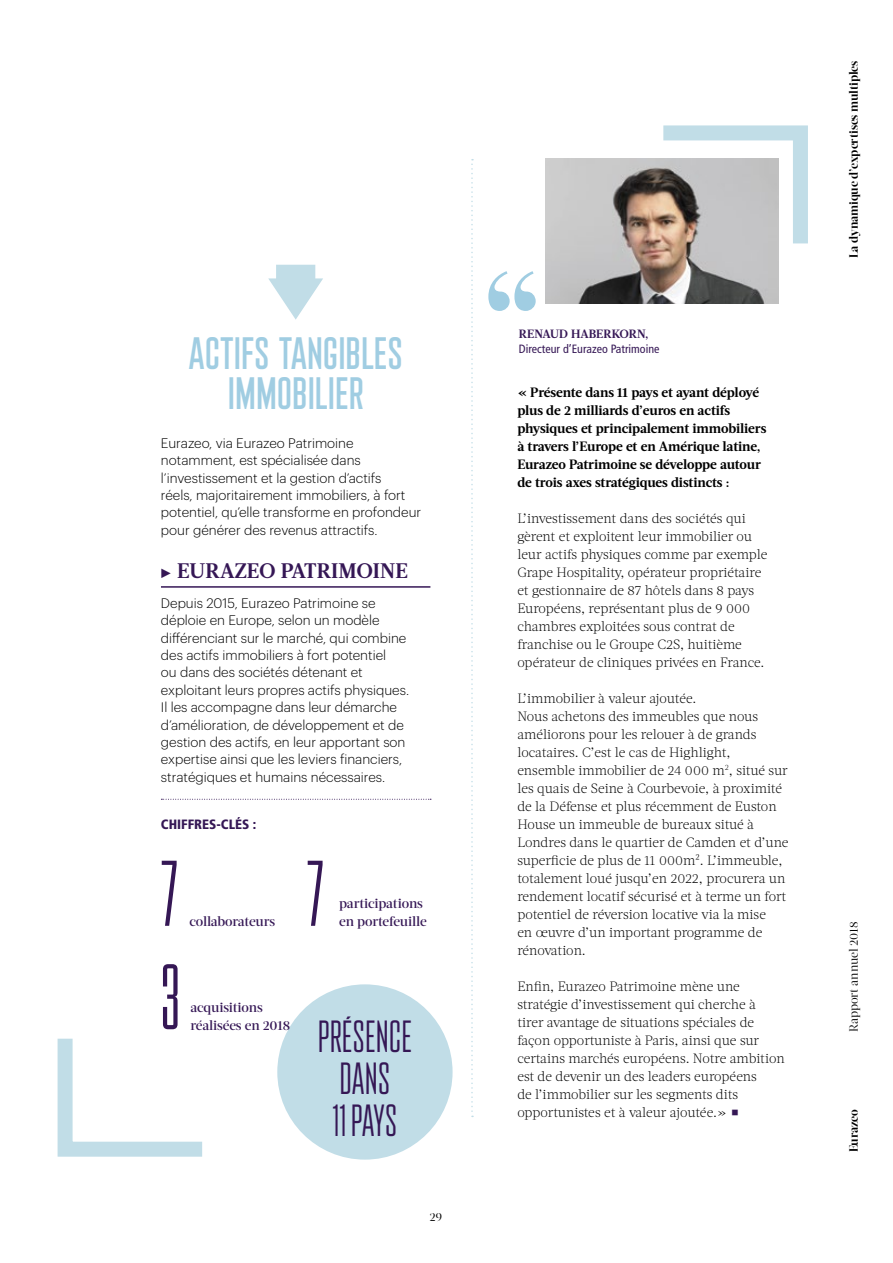
<style>
.page{position:relative;width:893px;height:1263px;background:#fff}
.page>*{position:absolute;margin:0;border:0;box-sizing:border-box;transform-origin:0 0}
.t1{font:700 141.6px "Acta Headline";color:#a0cde2}
.t2{font:93px "Plaak 2 Griffon 22 Light";color:#351755}
.t3{font:45.3px/40.3px "Plaak 3 Pradel 33 Regular";color:#a0cde2;text-align:center}
.t4{font:45px/42px "Plaak 3 Pradel 23 Light";color:#351755;text-align:center}
.t5{font:700 21px "Acta";color:#351755}
.t6{font:300 13.5px/18px "Acta";color:#000}
.t7{font:300 13.5px/17.4px "Graphik";color:#000}
.t8{font:700 13.5px/18px "Acta";letter-spacing:-.01em;color:#000}
.t9{font:500 13.5px/18px "Acta Headline";letter-spacing:-.01em;color:#351755}
.t10{font:900 condensed 13.5px "Frutiger LT Std";color:#351755}
.t11{font:700 12px "Acta Display";letter-spacing:-.01em;color:#000}
.t12{font:condensed 12px "Frutiger LT Std";color:#351755}
.t13{font:12px "Acta Display";letter-spacing:-.01em;color:#000}
.t14{font:700 12px "Acta";color:#351755}
</style>
<div class="page">
<svg style="left:268px;top:265px;width:55px;height:55px"></svg>
<hr style="left:161px;top:586px;width:269px;height:2px;background:#351755">
<svg style="left:161px;top:799px;width:270px;height:1px"></svg>
<img style="left:545px;top:159px;width:233px;height:145px">
<svg style="left:471px;top:159px;width:2px;height:958px"></svg>
<svg style="left:57px;top:1038px;width:146px;height:119px"></svg>
<div style="left:277px;top:984px;width:176px;height:175px;background:#c1dde7;border-radius:50%"></div>
<svg style="left:648px;top:125px;width:160px;height:133px"></svg>
<h3 class="t3" style="left:188px;top:332px;width:216px">ACTIFS TANGIBLES<br>IMMOBILIER</h3>
<p class="t7" style="left:161px;top:433px;width:262px">Eurazeo, via Eurazeo Patrimoine notamment, est spécialisée dans l’investissement et la gestion d’actifs<br>réels, majoritairement immobiliers, à fort potentiel, qu’elle transforme en profondeur pour générer des revenus attractifs.</p>
<h3 class="t5" style="left:177px;top:558px;width:232px">EURAZEO PATRIMOINE</h3>
<p class="t7" style="left:161px;top:593px;width:250px">Depuis 2015, Eurazeo Patrimoine se déploie en Europe, selon un modèle différenciant sur le marché, qui combine des actifs immobiliers à fort potentiel<br>ou dans des sociétés détenant et exploitant leurs propres actifs physiques.<br>Il les accompagne dans leur démarche d’amélioration, de développement et de gestion des actifs, en leur apportant son expertise ainsi que les leviers financiers, stratégiques et humains nécessaires.</p>
<p class="t10" style="left:161px;top:816px;width:97px">CHIFFRES-CLÉS :</p>
<h2 class="t2" style="left:161px;top:851px;width:18px">7</h2>
<p class="t9" style="left:189px;top:912px;width:87px">collaborateurs</p>
<h2 class="t2" style="left:161px;top:955px;width:21px">3</h2>
<p class="t9" style="left:190px;top:998px;width:101px">acquisitions réalisées en 2018</p>
<h2 class="t2" style="left:307px;top:851px;width:18px">7</h2>
<p class="t9" style="left:339px;top:894px;width:85px">participations</p>
<p class="t9" style="left:339px;top:912px;width:89px">en portefeuille</p>
<h3 class="t4" style="left:318px;top:1015px;width:96px">PRÉSENCE<br>DANS<br>11 PAYS</h3>
<p class="t13" style="left:429px;top:1209px;width:14px">29</p>
<h1 class="t1" style="left:479px;top:238px;width:67px">“</h1>
<p class="t12" style="left:519px;top:342px;width:142px">Directeur d’Eurazeo Patrimoine</p>
<p class="t14" style="left:519px;top:326px;width:131px">RENAUD HABERKORN,</p>
<p class="t8" style="left:517px;top:383px;width:251px">« Présente dans 11 pays et ayant déployé plus de 2 milliards d’euros en actifs physiques et principalement immobiliers à travers l’Europe et en Amérique latine, Eurazeo Patrimoine se développe autour de trois axes stratégiques distincts :</p>
<p class="t6" style="left:517px;top:509px;width:252px">L’investissement dans des sociétés qui gèrent et exploitent leur immobilier ou leur actifs physiques comme par exemple Grape Hospitality, opérateur propriétaire et gestionnaire de 87 hôtels dans 8 pays Européens, représentant plus de 9 000 chambres exploitées sous contrat de franchise ou le Groupe C2S, huitième opérateur de cliniques privées en France.</p>
<p class="t6" style="left:517px;top:689px;width:273px">L’immobilier à valeur ajoutée.<br>Nous achetons des immeubles que nous améliorons pour les relouer à de grands locataires. C’est le cas de Highlight, ensemble immobilier de 24 000 m<sup>2</sup>, situé sur les quais de Seine à Courbevoie, à proximité de la Défense et plus récemment de Euston House un immeuble de bureaux situé à Londres dans le quartier de Camden et d’une superficie de plus de 11 000m². L’immeuble, totalement loué jusqu’en 2022, procurera un rendement locatif sécurisé et à terme un fort potentiel de réversion locative via la mise<br>en œuvre d’un important programme de rénovation.</p>
<p class="t6" style="left:517px;top:977px;width:269px">Enfin, Eurazeo Patrimoine mène une stratégie d’investissement qui cherche à tirer avantage de situations spéciales de façon opportuniste à Paris, ainsi que sur certains marchés européens. Notre ambition est de devenir un des leaders européens<br>de l’immobilier sur les segments dits opportunistes et à valeur ajoutée.»</p>
<p class="t11" style="left:846px;top:258px;width:199px;rotate:-90deg">La dynamique d’expertises multiples</p>
<p class="t13" style="left:847px;top:1032px;width:112px;rotate:-90deg">Rapport annuel 2018</p>
<p class="t11" style="left:846px;top:1152px;width:45px;rotate:-90deg">Eurazeo</p>
</div>
